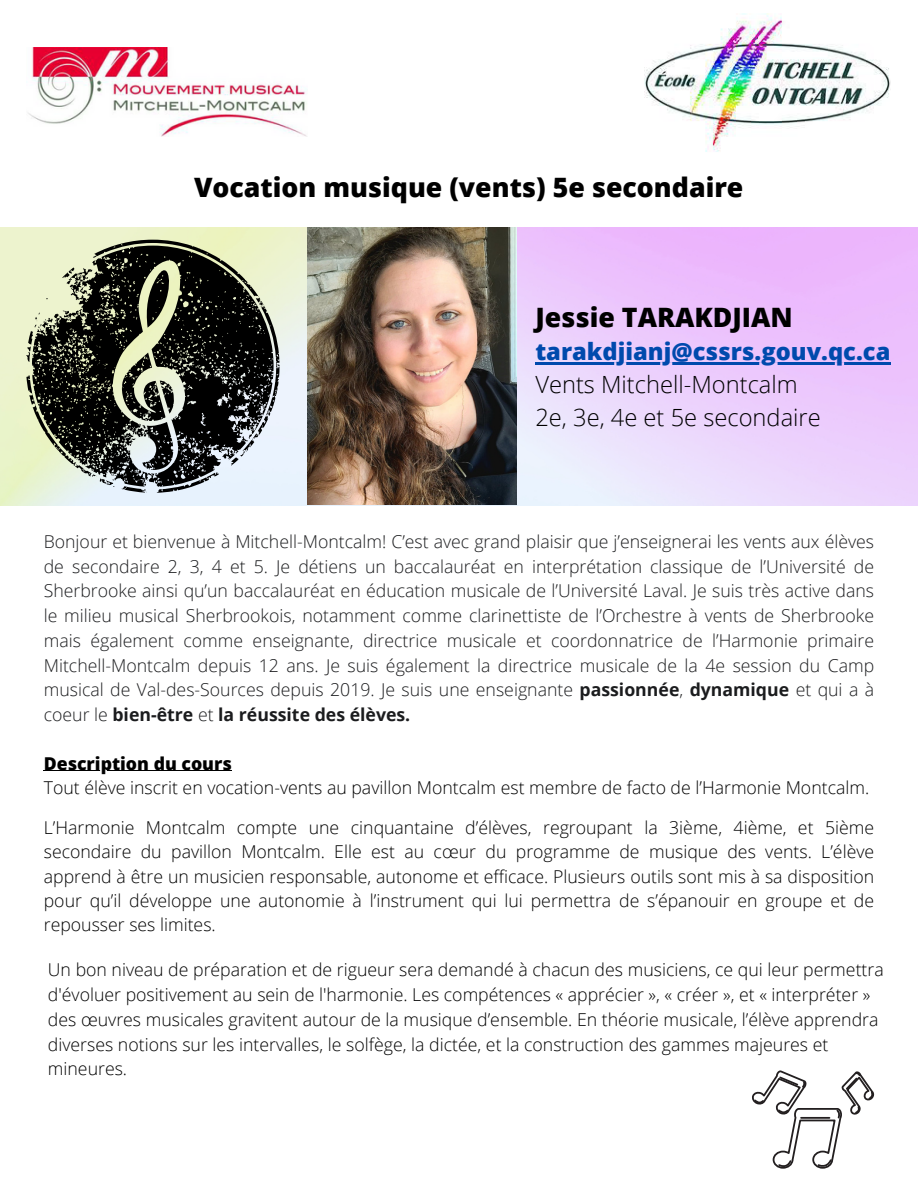
<style>
.page{position:relative;width:918px;height:1188px;background:#fff}
.page>*{position:absolute;margin:0;border:0;box-sizing:border-box;transform-origin:0 0}
.t1{font:800 26.7px "Open Sans";color:#000}
.t2{font:300 23.7px "Open Sans";color:#000}
.t3{font:800 23.7px "Open Sans";color:#004aad}
.t4{font:300 17.7px/24.5px "Open Sans";color:#000;text-align:justify}
.t5{font:300 17.7px/24.8px "Open Sans";color:#1b1c1e;text-align:justify}
.t6{font:800 17.7px "Open Sans";color:#000}
.s1{font-weight:700}
</style>
<div class="page">
<img style="left:644px;top:14px;width:246px;height:138px">
<img style="left:28px;top:48px;width:279px;height:88px">
<img style="left:0;top:228px;width:918px;height:278px">
<img style="left:308px;top:227px;width:209px;height:278px">
<svg style="left:26px;top:240px;width:254px;height:253px;background:#65695e"></svg>
<svg style="left:752px;top:1070px;width:123px;height:99px"></svg>
<hr style="left:535px;top:363px;width:355px;height:2px;background:#004aad">
<hr style="left:44px;top:770px;width:188px;height:1px;background:#000">
<p class="t1" style="left:194px;top:169px;width:551px">Vocation musique (vents) 5e secondaire</p>
<p class="t1" style="left:535px;top:298px;width:259px">Jessie TARAKDJIAN</p>
<p class="t3" style="left:535px;top:335px;width:357px">tarakdjianj@cssrs.gouv.qc.ca</p>
<p class="t2" style="left:535px;top:368px;width:264px">Vents Mitchell-Montcalm</p>
<p class="t2" style="left:535px;top:400px;width:287px">2e, 3e, 4e et 5e secondaire</p>
<p class="t5" style="left:44px;top:529px;width:832px">Bonjour et bienvenue à Mitchell-Montcalm! C’est avec grand plaisir que j’enseignerai les vents aux élèves de secondaire 2, 3, 4 et 5. Je détiens un baccalauréat en interprétation classique de l’Université de Sherbrooke ainsi qu’un baccalauréat en éducation musicale de l’Université Laval. Je suis très active dans le milieu musical Sherbrookois, notamment comme clarinettiste de l’Orchestre à vents de Sherbrooke mais également comme enseignante, directrice musicale et coordonnatrice de l’Harmonie primaire Mitchell-Montcalm depuis 12 ans. Je suis également la directrice musicale de la 4e session du Camp musical de Val-des-Sources depuis 2019. Je suis une enseignante <span class="s1">passionnée</span>, <span class="s1">dynamique</span> et qui a à coeur le <span class="s1">bien-être</span> et <span class="s1">la réussite des élèves.</span></p>
<p class="t6" style="left:44px;top:751px;width:190px">Description du cours</p>
<p class="t4" style="left:44px;top:775px;width:827px">Tout élève inscrit en vocation-vents au pavillon Montcalm est membre de facto de l’Harmonie Montcalm.</p>
<p class="t4" style="left:44px;top:815px;width:832px">L’Harmonie Montcalm compte une cinquantaine d’élèves, regroupant la 3ième, 4ième, et 5ième secondaire du pavillon Montcalm. Elle est au cœur du programme de musique des vents. L’élève apprend à être un musicien responsable, autonome et efficace. Plusieurs outils sont mis à sa disposition pour qu’il développe une autonomie à l’instrument qui lui permettra de s’épanouir en groupe et de repousser ses limites.</p>
<p class="t4" style="left:48px;top:957px;width:837px;text-align:left">Un bon niveau de préparation et de rigueur sera demandé à chacun des musiciens, ce qui leur permettra d'évoluer positivement au sein de l'harmonie. Les compétences « apprécier », « créer », et « interpréter » des œuvres musicales gravitent autour de la musique d’ensemble. En théorie musicale, l’élève apprendra diverses notions sur les intervalles, le solfège, la dictée, et la construction des gammes majeures et mineures.</p>
</div>
